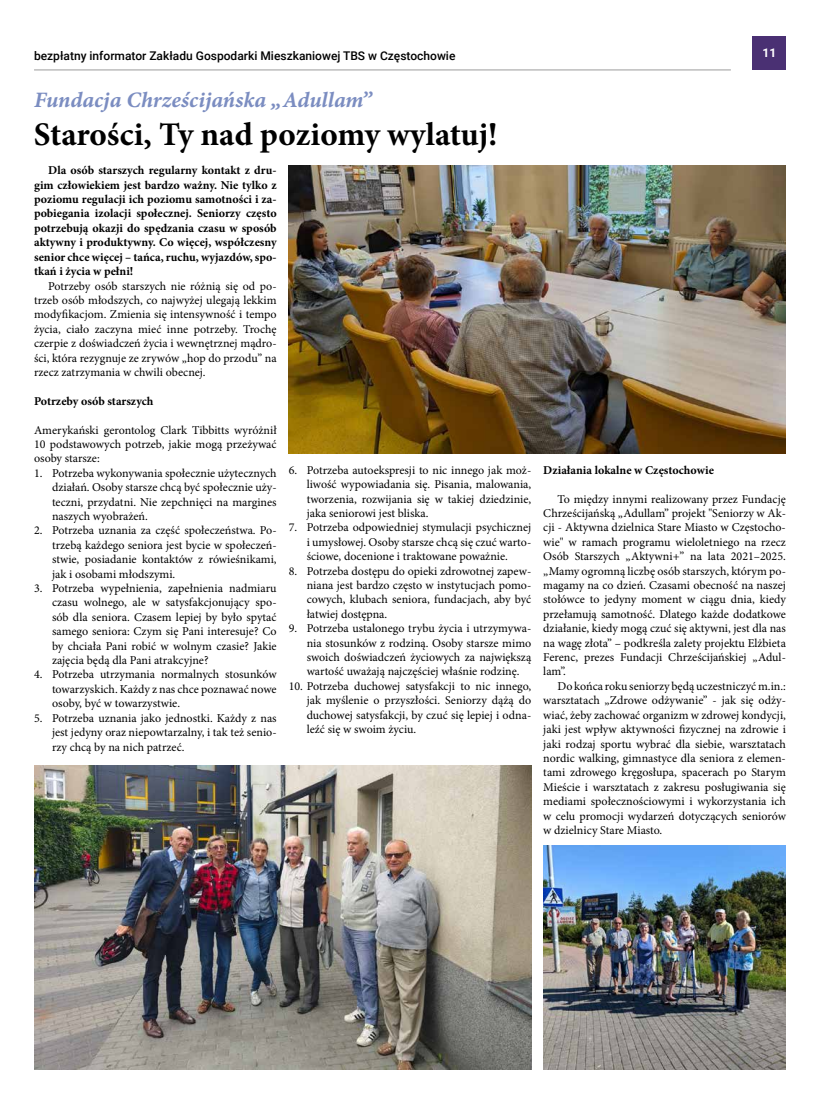
<style>
.page{position:relative;width:820px;height:1106px;background:#fff}
.page>*{position:absolute;margin:0;border:0;box-sizing:border-box;transform-origin:0 0}
.t1{font:700 33px "Minion Pro";color:#000}
.t2{font:22px "Minion Pro Bold It Capt";color:#7b8dc1}
.t3{font:12px/14.4px "Minion Pro";color:#000;text-align:justify}
.t4{font:700 12px/14.4px "Minion Pro";color:#000;text-align:justify}
.t5{font:500 12px "Roboto";color:#000}
.t6{font:700 12px "Roboto";color:#fff}
</style>
<div class="page">
<div style="left:752px;top:37px;width:33px;height:33px;background:#4a3073"></div>
<hr style="left:34px;top:70px;width:696px;height:1px;background:#9c9c9c">
<img style="left:288px;top:165px;width:497px;height:289px">
<img style="left:543px;top:845px;width:242px;height:224px">
<img style="left:34px;top:765px;width:497px;height:304px">
<p class="t5" style="left:34px;top:47px;width:423px">bezpłatny informator Zakładu Gospodarki Mieszkaniowej TBS w Częstochowie</p>
<p class="t6" style="left:762px;top:45px;width:15px">11</p>
<h2 class="t2" style="left:34px;top:84px;width:339px">Fundacja Chrześcijańska „Adullam”</h2>
<h1 class="t1" style="left:34px;top:111px;width:465px">Starości, Ty nad poziomy wylatuj!</h1>
<p class="t4" style="left:34px;top:163px;width:244px;text-indent:14px">Dla osób starszych regularny kontakt z dru&shy;gim człowiekiem jest bardzo ważny. Nie tylko z poziomu regulacji ich poziomu samotności i za&shy;pobiegania izolacji społecznej. Seniorzy często potrzebują okazji do spędzania czasu w sposób aktywny i produktywny. Co więcej, współczesny senior chce więcej – tańca, ruchu, wyjazdów, spo&shy;tkań i życia w pełni!</p>
<p class="t3" style="left:34px;top:278px;width:244px;text-indent:14px">Potrzeby osób starszych nie różnią się od po&shy;trzeb osób młodszych, co najwyżej ulegają lekkim modyfikacjom. Zmienia się intensywność i tempo życia, ciało zaczyna mieć inne potrzeby. Trochę czerpie z doświadczeń życia i wewnętrznej mądro&shy;ści, która rezygnuje ze zrywów „hop do przodu” na rzecz zatrzymania w chwili obecnej.</p>
<p class="t4" style="left:34px;top:393px;width:121px">Potrzeby osób starszych</p>
<p class="t3" style="left:34px;top:422px;width:244px">Amerykański gerontolog Clark Tibbitts wyróżnił 10 podstawowych potrzeb, jakie mogą przeżywać osoby starsze:</p>
<p class="t3" style="left:52px;top:466px;width:226px;text-indent:-18px">1. Potrzeba wykonywania społecznie użytecznych działań. Osoby starsze chcą być społecznie uży&shy;teczni, przydatni. Nie zepchnięci na margines naszych wyobrażeń.</p>
<p class="t3" style="left:52px;top:523px;width:226px;text-indent:-18px">2. Potrzeba uznania za część społeczeństwa. Po&shy;trzebą każdego seniora jest bycie w społeczeń&shy;stwie, posiadanie kontaktów z rówieśnikami, jak i osobami młodszymi.</p>
<p class="t3" style="left:52px;top:581px;width:226px;text-indent:-18px">3. Potrzeba wypełnienia, zapełnienia nadmiaru czasu wolnego, ale w satysfakcjonujący spo&shy;sób dla seniora. Czasem lepiej by było spytać samego seniora: Czym się Pani interesuje? Co by chciała Pani robić w wolnym czasie? Jakie zajęcia będą dla Pani atrakcyjne?</p>
<p class="t3" style="left:52px;top:667px;width:226px;text-indent:-18px">4. Potrzeba utrzymania normalnych stosunków towarzyskich. Każdy z nas chce poznawać nowe osoby, być w towarzystwie.</p>
<p class="t3" style="left:52px;top:710px;width:226px;text-indent:-18px">5. Potrzeba uznania jako jednostki. Każdy z nas jest jedyny oraz niepowtarzalny, i tak też senio&shy;rzy chcą by na nich patrzeć.</p>
<p class="t3" style="left:306px;top:463px;width:226px;text-indent:-18px">6. Potrzeba autoekspresji to nic innego jak moż&shy;liwość wypowiadania się. Pisania, malowania, tworzenia, rozwijania się w takiej dziedzinie, jaka seniorowi jest bliska.</p>
<p class="t3" style="left:306px;top:520px;width:226px;text-indent:-18px">7. Potrzeba odpowiedniej stymulacji psychicznej i umysłowej. Osoby starsze chcą się czuć warto&shy;ściowe, docenione i traktowane poważnie.</p>
<p class="t3" style="left:306px;top:563px;width:226px;text-indent:-18px">8. Potrzeba dostępu do opieki zdrowotnej zapew&shy;niana jest bardzo często w instytucjach pomo&shy;cowych, klubach seniora, fundacjach, aby być łatwiej dostępna.</p>
<p class="t3" style="left:306px;top:621px;width:226px;text-indent:-18px">9. Potrzeba ustalonego trybu życia i utrzymywa&shy;nia stosunków z rodziną. Osoby starsze mimo swoich doświadczeń życiowych za największą wartość uważają najczęściej właśnie rodzinę.</p>
<p class="t3" style="left:306px;top:679px;width:226px;text-indent:-18px">10. Potrzeba duchowej satysfakcji to nic innego, jak myślenie o przyszłości. Seniorzy dążą do duchowej satysfakcji, by czuć się lepiej i odna&shy;leźć się w swoim życiu.</p>
<p class="t4" style="left:543px;top:462px;width:172px">Działania lokalne w Częstochowie</p>
<p class="t3" style="left:543px;top:491px;width:244px;text-indent:14px">To między innymi realizowany przez Fundację Chrześcijańską „Adullam” projekt "Seniorzy w Ak&shy;cji - Aktywna dzielnica Stare Miasto w Częstocho&shy;wie" w ramach programu wieloletniego na rzecz Osób Starszych „Aktywni+” na lata 2021–2025. „Mamy ogromną liczbę osób starszych, którym po&shy;magamy na co dzień. Czasami obecność na naszej stołówce to jedyny moment w ciągu dnia, kiedy przełamują samotność. Dlatego każde dodatkowe działanie, kiedy mogą czuć się aktywni, jest dla nas na wagę złota” – podkreśla zalety projektu Elżbieta Ferenc, prezes Fundacji Chrześcijańskiej „Adul&shy;lam”.</p>
<p class="t3" style="left:543px;top:679px;width:244px;text-indent:14px">Do końca roku seniorzy będą uczestniczyć m.in.: warsztatach „Zdrowe odżywanie” - jak się odży&shy;wiać, żeby zachować organizm w zdrowej kondycji, jaki jest wpływ aktywności fizycznej na zdrowie i jaki rodzaj sportu wybrać dla siebie, warsztatach nordic walking, gimnastyce dla seniora z elemen&shy;tami zdrowego kręgosłupa, spacerach po Starym Mieście i warsztatach z zakresu posługiwania się mediami społecznościowymi i wykorzystania ich w celu promocji wydarzeń dotyczących seniorów w dzielnicy Stare Miasto.</p>
</div>
